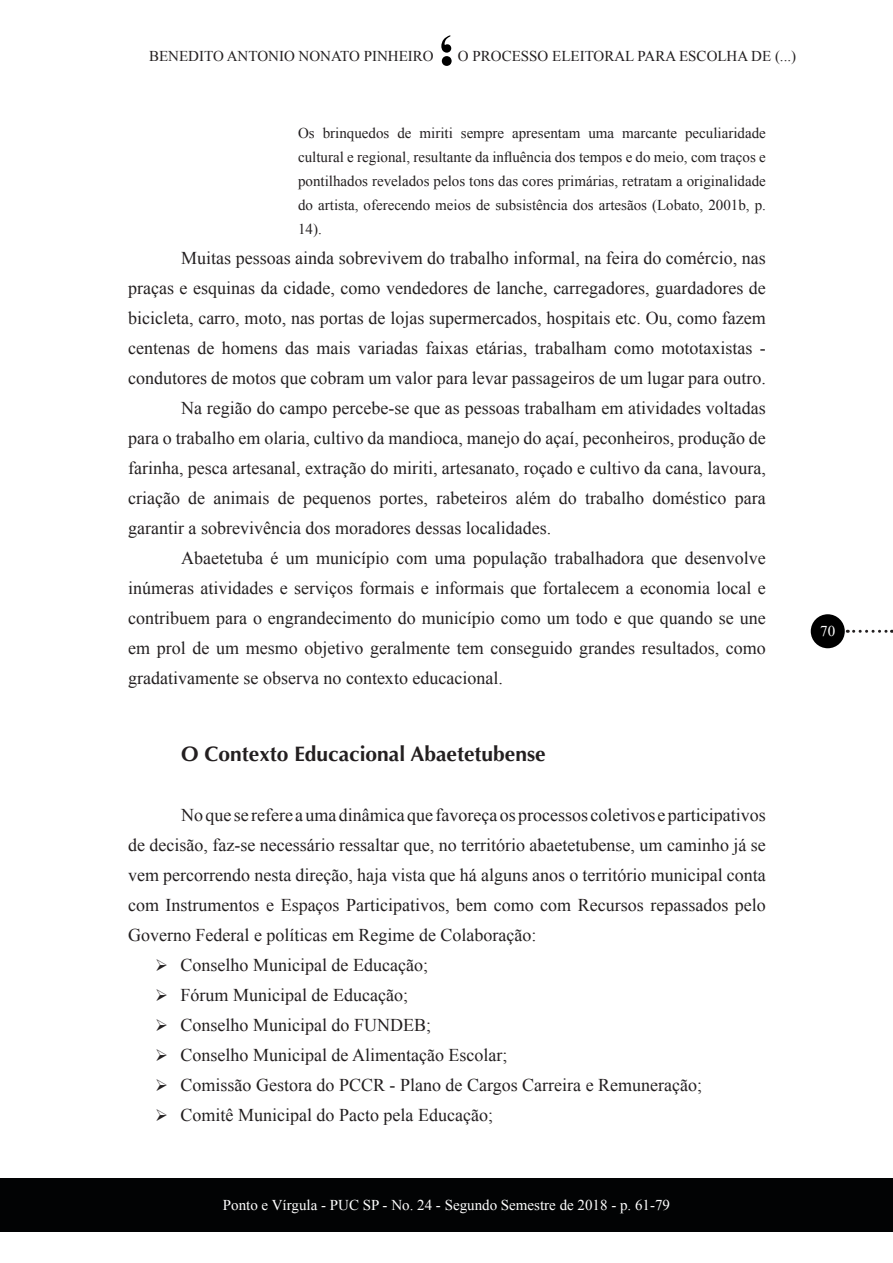
<style>
.page{position:relative;width:893px;height:1263px;background:#fff}
.page>*{position:absolute;margin:0;border:0;box-sizing:border-box;transform-origin:0 0}
.t1{font:700 21px "Optima";color:#231f20}
.t2{font:18px/30px "Times New Roman";color:#231f20;text-align:justify}
.t3{font:15px/24px "Times New Roman";color:#231f20;text-align:justify}
.t4{font:15px "Times New Roman";color:#fff}
</style>
<div class="page">
<svg style="left:441px;top:35px;width:11px;height:31px"></svg>
<div style="left:0;top:1178px;width:893px;height:54px;background:#020304"></div>
<div style="left:811px;top:614px;width:34px;height:34px;background:#000;border-radius:50%"></div>
<svg style="left:854px;top:630px;width:38px;height:3px"></svg>
<p class="t3" style="left:149px;top:43px;width:286px">BENEDITO ANTONIO NONATO PINHEIRO</p>
<p class="t3" style="left:458px;top:44px;width:340px">O PROCESSO ELEITORAL PARA ESCOLHA DE (...)</p>
<p class="t3" style="left:298px;top:121px;width:469px">Os brinquedos de miriti sempre apresentam uma marcante peculiaridade cultural e regional, resultante da influência dos tempos e do meio, com traços e pontilhados revelados pelos tons das cores primárias, retratam a originalidade do artista, oferecendo meios de subsistência dos artesãos (Lobato, 2001b, p.<br>14).</p>
<p class="t2" style="left:181px;top:243px;width:586px">Muitas pessoas ainda sobrevivem do trabalho informal, na feira do comércio, nas</p>
<p class="t2" style="left:128px;top:273px;width:639px">praças e esquinas da cidade, como vendedores de lanche, carregadores, guardadores de</p>
<p class="t2" style="left:128px;top:303px;width:639px">bicicleta, carro, moto, nas portas de lojas supermercados, hospitais etc. Ou, como fazem</p>
<p class="t2" style="left:128px;top:333px;width:639px">centenas de homens das mais variadas faixas etárias, trabalham como mototaxistas -</p>
<p class="t2" style="left:128px;top:363px;width:639px">condutores de motos que cobram um valor para levar passageiros de um lugar para outro.</p>
<p class="t2" style="left:181px;top:393px;width:586px">Na região do campo percebe-se que as pessoas trabalham em atividades voltadas</p>
<p class="t2" style="left:128px;top:423px;width:639px">para o trabalho em olaria, cultivo da mandioca, manejo do açaí, peconheiros, produção de</p>
<p class="t2" style="left:128px;top:453px;width:639px">farinha, pesca artesanal, extração do miriti, artesanato, roçado e cultivo da cana, lavoura,</p>
<p class="t2" style="left:128px;top:483px;width:639px">criação de animais de pequenos portes, rabeteiros além do trabalho doméstico para</p>
<p class="t2" style="left:128px;top:513px;width:425px">garantir a sobrevivência dos moradores dessas localidades.</p>
<p class="t2" style="left:181px;top:543px;width:586px">Abaetetuba é um município com uma população trabalhadora que desenvolve</p>
<p class="t2" style="left:128px;top:573px;width:639px">inúmeras atividades e serviços formais e informais que fortalecem a economia local e</p>
<p class="t2" style="left:128px;top:603px;width:639px">contribuem para o engrandecimento do município como um todo e que quando se une</p>
<p class="t2" style="left:128px;top:633px;width:639px">em prol de um mesmo objetivo geralmente tem conseguido grandes resultados, como</p>
<p class="t2" style="left:128px;top:663px;width:376px">gradativamente se observa no contexto educacional.</p>
<p class="t1" style="left:181px;top:741px;width:366px">O Contexto Educacional Abaetetubense</p>
<p class="t2" style="left:128px;top:799px;width:639px;text-indent:53px">No que se refere a uma dinâmica que favoreça os processos coletivos e participativos de decisão, faz-se necessário ressaltar que, no território abaetetubense, um caminho já se vem percorrendo nesta direção, haja vista que há alguns anos o território municipal conta com Instrumentos e Espaços Participativos, bem como com Recursos repassados pelo Governo Federal e políticas em Regime de Colaboração:</p>
<p class="t2" style="left:155px;top:949px;width:274px">➢ Conselho Municipal de Educação;</p>
<p class="t2" style="left:155px;top:979px;width:254px">➢ Fórum Municipal de Educação;</p>
<p class="t2" style="left:155px;top:1009px;width:278px">➢ Conselho Municipal do FUNDEB;</p>
<p class="t2" style="left:155px;top:1039px;width:354px">➢ Conselho Municipal de Alimentação Escolar;</p>
<p class="t2" style="left:155px;top:1069px;width:549px">➢ Comissão Gestora do PCCR - Plano de Cargos Carreira e Remuneração;</p>
<p class="t2" style="left:155px;top:1099px;width:339px">➢ Comitê Municipal do Pacto pela Educação;</p>
<p class="t4" style="left:820px;top:621px;width:16px">70</p>
<p class="t4" style="left:223px;top:1195px;width:449px">Ponto e Vírgula - PUC SP - No. 24 - Segundo Semestre de 2018 - p. 61-79</p>
</div>
